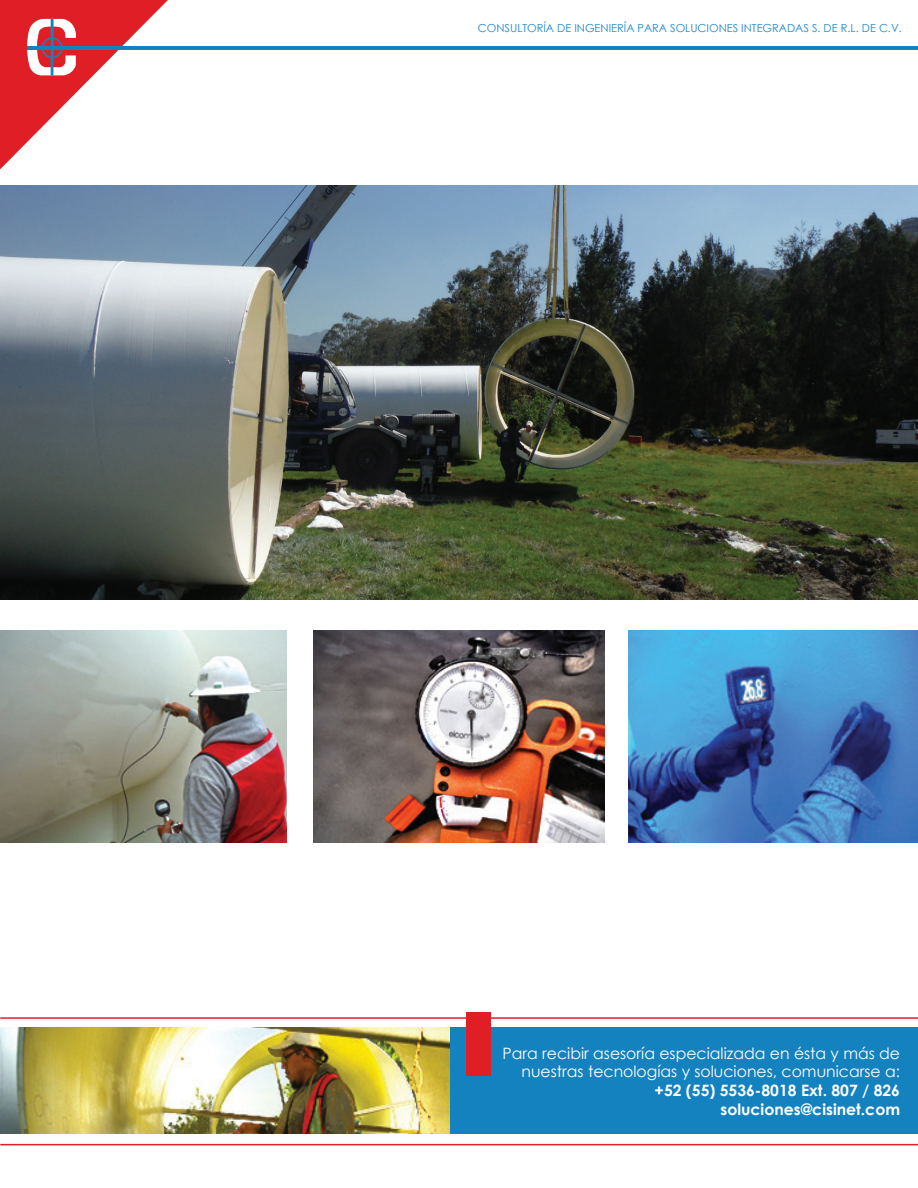
<style>
.page{position:relative;width:918px;height:1188px;background:#fff}
.page>*{position:absolute;margin:0;border:0;box-sizing:border-box;transform-origin:0 0}
.t1{font:15.6px/18.8px "Century Gothic";color:#fff;text-align:right}
.t2{font:700 15.6px/18.8px "Century Gothic";color:#fff;text-align:right}
.t3{font:11.1px "Century Gothic";color:#1d86c8}
</style>
<div class="page">
<hr style="left:0;top:1017px;width:918px;height:2px;background:#df1f25">
<div style="left:3px;top:1028px;width:915px;height:106px;background:#1582c0"></div>
<div style="left:467px;top:1012px;width:24px;height:64px;background:#df1f25"></div>
<svg style="left:0;top:0;width:168px;height:169px"></svg>
<hr style="left:27px;top:46px;width:891px;height:3px;background:#1582c0">
<hr style="left:0;top:1144px;width:918px;height:1px;background:#df1f25">
<img style="left:0;top:630px;width:287px;height:212px">
<img style="left:628px;top:630px;width:290px;height:212px">
<img style="left:314px;top:630px;width:290px;height:212px">
<img style="left:0;top:1028px;width:450px;height:106px">
<img style="left:0;top:185px;width:918px;height:414px">
<p class="t3" style="left:478px;top:20px;width:425px">CONSULTORÍA DE INGENIERÍA PARA SOLUCIONES INTEGRADAS S. DE R.L. DE C.V.</p>
<p class="t1" style="left:503px;top:1043px;width:399px">Para recibir asesoría especializada en ésta y más de nuestras tecnologías y soluciones, comunicarse a:</p>
<p class="t2" style="left:655px;top:1080px;width:247px">+52 (55) 5536-8018 Ext. 807 / 826 soluciones@cisinet.com</p>
</div>
